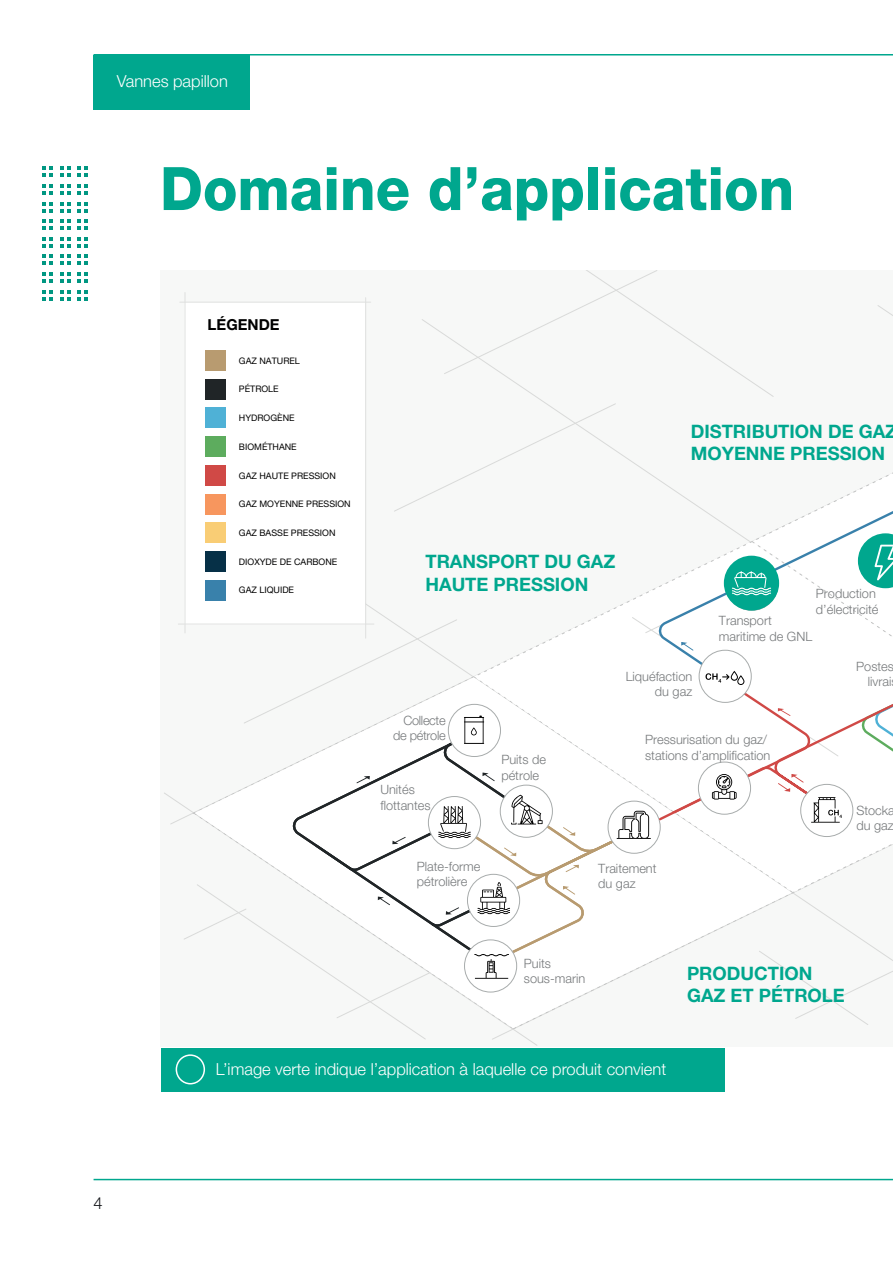
<style>
.page{position:relative;width:893px;height:1263px;background:#fff}
.page>*{position:absolute;margin:0;border:0;box-sizing:border-box;transform-origin:0 0}
.Titolo_Capitolo{font:800 60px "Helvetica Neue LT Pro";color:#00a78e;scale:.94 1}
.t1{font:700 18.45px/22px "Helvetica Neue LT Pro";color:#00a78e}
.Testo{font:300 16.5px "Helvetica Neue LT Pro";color:#fff}
.t2{font:300 16.5px "Helvetica Neue LT Pro";color:#121418}
.t3{font:700 15px "Helvetica Neue LT Pro";color:#000001}
.t4{font:300 12.75px/15.3px "Helvetica Neue LT Pro";color:#75787a}
.t5{font:300 12.75px/15.3px "Helvetica Neue LT Pro";letter-spacing:-.025em;color:#75787a;text-align:right}
.t6{font:9px "Helvetica Neue LT Pro";color:#000001}
</style>
<div class="page">
<div style="left:94px;top:55px;width:156px;height:55px;background:#00a78e"></div>
<hr style="left:94px;top:1179px;width:799px;height:1px;background:#00a78e">
<hr style="left:94px;top:54px;width:799px;height:2px;background:#00a78e">
<svg style="left:42px;top:167px;width:11px;height:10px"></svg>
<svg style="left:60px;top:167px;width:11px;height:10px"></svg>
<svg style="left:78px;top:167px;width:10px;height:10px"></svg>
<svg style="left:42px;top:184px;width:11px;height:11px"></svg>
<svg style="left:60px;top:184px;width:11px;height:11px"></svg>
<svg style="left:78px;top:184px;width:10px;height:11px"></svg>
<svg style="left:42px;top:202px;width:11px;height:10px"></svg>
<svg style="left:60px;top:202px;width:11px;height:10px"></svg>
<svg style="left:78px;top:202px;width:10px;height:10px"></svg>
<svg style="left:42px;top:219px;width:11px;height:11px"></svg>
<svg style="left:60px;top:219px;width:11px;height:11px"></svg>
<svg style="left:78px;top:219px;width:10px;height:11px"></svg>
<svg style="left:42px;top:237px;width:11px;height:11px"></svg>
<svg style="left:60px;top:237px;width:11px;height:11px"></svg>
<svg style="left:78px;top:237px;width:10px;height:11px"></svg>
<svg style="left:42px;top:255px;width:11px;height:10px"></svg>
<svg style="left:60px;top:255px;width:11px;height:10px"></svg>
<svg style="left:78px;top:255px;width:10px;height:10px"></svg>
<svg style="left:42px;top:272px;width:11px;height:11px"></svg>
<svg style="left:60px;top:272px;width:11px;height:11px"></svg>
<svg style="left:78px;top:272px;width:10px;height:11px"></svg>
<svg style="left:42px;top:290px;width:11px;height:10px"></svg>
<svg style="left:60px;top:290px;width:11px;height:10px"></svg>
<svg style="left:78px;top:290px;width:10px;height:10px"></svg>
<hr style="left:180px;top:302px;width:191px;height:1px;background:#dfe0df">
<hr style="left:178px;top:624px;width:196px;height:1px;background:#dfe0df">
<div style="left:162px;top:1048px;width:563px;height:43px;background:#00a78e"></div>
<div style="left:176px;top:1054px;width:29px;height:30px;border:2px solid #fff;border-radius:50%"></div>
<svg style="left:184px;top:270px;width:709px;height:769px"></svg>
<p class="Testo" style="left:117px;top:71px;width:112px">Vannes papillon</p>
<p class="Titolo_Capitolo" style="left:160px;top:153px;width:676px">Domaine d’application</p>
<p class="t3" style="left:208px;top:316px;width:73px">LÉGENDE</p>
<p class="t6" style="left:239px;top:355px;width:62px">GAZ NATUREL</p>
<p class="t6" style="left:239px;top:384px;width:41px">PÉTROLE</p>
<p class="t6" style="left:239px;top:413px;width:57px">HYDROGÈNE</p>
<p class="t6" style="left:239px;top:441px;width:59px">BIOMÉTHANE</p>
<p class="t6" style="left:239px;top:470px;width:98px">GAZ HAUTE PRESSION</p>
<p class="t6" style="left:239px;top:499px;width:113px">GAZ MOYENNE PRESSION</p>
<p class="t6" style="left:239px;top:527px;width:98px">GAZ BASSE PRESSION</p>
<p class="t6" style="left:239px;top:556px;width:100px">DIOXYDE DE CARBONE</p>
<p class="t6" style="left:239px;top:584px;width:57px">GAZ LIQUIDE</p>
<p class="t1" style="left:691px;top:420px;width:208px">DISTRIBUTION DE GAZ<br>MOYENNE PRESSION</p>
<p class="t1" style="left:425px;top:550px;width:191px">TRANSPORT DU GAZ<br>HAUTE PRESSION</p>
<p class="t5" style="left:393px;top:712px;width:54px">Collecte de pétrole</p>
<p class="t4" style="left:380px;top:782px;width:52px">Unités flottantes</p>
<p class="t4" style="left:501px;top:752px;width:46px">Puits de pétrole</p>
<p class="t4" style="left:816px;top:586px;width:64px">Production d’électricité</p>
<p class="t4" style="left:626px;top:669px;width:68px;text-align:right">Liquéfaction du gaz</p>
<p class="t4" style="left:719px;top:613px;width:95px">Transport maritime de GNL</p>
<p class="t4" style="left:645px;top:732px;width:127px">Pressurisation du gaz/ stations d’amplification</p>
<p class="t4" style="left:856px;top:658px;width:39px;text-align:right">Postes livrai</p>
<p class="t4" style="left:856px;top:802px;width:40px">Stocka du gaz</p>
<p class="t4" style="left:417px;top:858px;width:65px">Plate-forme pétrolière</p>
<p class="t4" style="left:598px;top:860px;width:60px">Traitement du gaz</p>
<p class="t4" style="left:524px;top:955px;width:63px">Puits sous-marin</p>
<p class="t1" style="left:687px;top:962px;width:159px">PRODUCTION<br>GAZ ET PÉTROLE</p>
<p class="Testo" style="left:216px;top:1059px;width:452px">L’image verte indique l’application à laquelle ce produit convient</p>
<p class="t2" style="left:94px;top:1193px;width:11px">4</p>
</div>
